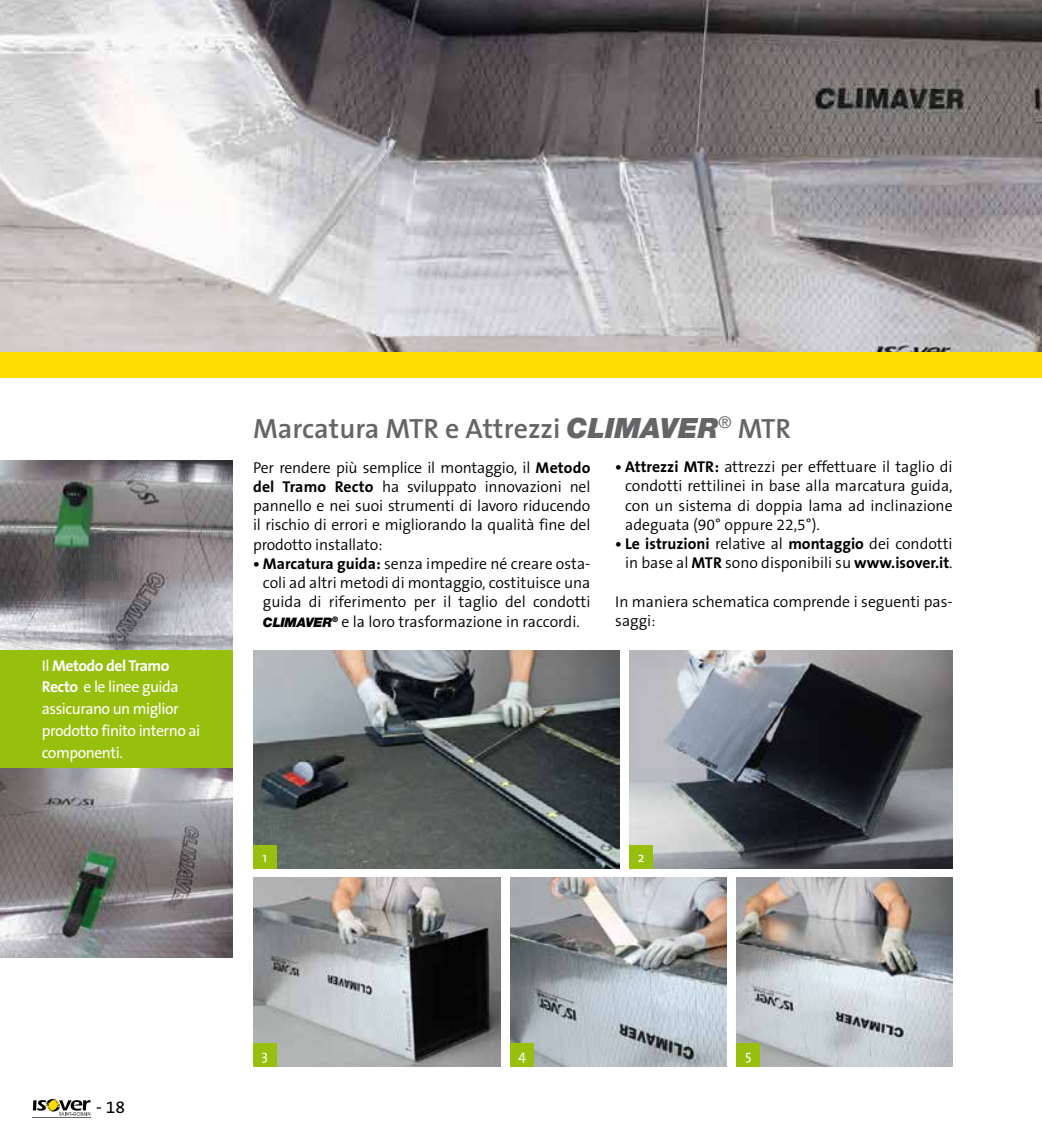
<style>
.page{position:relative;width:1042px;height:1141px;background:#fff}
.page>*{position:absolute;margin:0;border:0;box-sizing:border-box;transform-origin:0 0}
.t1{font:600 28px "The Sans";color:#646567}
.t2{font:17.5px "The Sans B5 Plain";color:#000}
.t3{font:300 15.75px/19.2px "The Sans B4";color:#000;text-align:justify}
.t4{font:15.75px/21.9px "The Sans B5 Plain";letter-spacing:-.03em;color:#fff}
.t5{font:700 15.75px "The Sans B7";color:#000}
.t6{font:700 15.75px "The Sans B7";letter-spacing:-.03em;color:#fff}
.t7{font:14px "The Sans";color:#fff}
.s1{font-family:"The Sans B5 Plain";font-weight:400}
.s2{font-family:"The Sans B7";font-weight:700}
.s3{font-family:"Helvetica Neue LT Std";font-weight:900;font-style:italic}
.s4{font-family:"Helvetica Neue LT Std";font-weight:900;font-style:italic;font-size:13.12px}
.s5{font-family:"The Sans B4";font-weight:300}
</style>
<div class="page">
<img style="left:0;top:0;width:1042px;height:352px">
<div style="left:0;top:352px;width:1042px;height:25px;background:#fd0"></div>
<hr style="left:33px;top:1117px;width:58px;height:1px;background:#646567">
<svg style="left:33px;top:1099px;width:58px;height:17px"></svg>
<img style="left:0;top:461px;width:233px;height:189px">
<img style="left:0;top:768px;width:233px;height:189px">
<div style="left:0;top:650px;width:233px;height:118px;background:#97bf0d"></div>
<img style="left:253px;top:650px;width:366px;height:219px">
<img style="left:629px;top:650px;width:323px;height:219px">
<img style="left:253px;top:878px;width:247px;height:189px">
<img style="left:511px;top:878px;width:215px;height:189px">
<img style="left:737px;top:878px;width:215px;height:189px">
<div style="left:253px;top:845px;width:24px;height:24px;background:#97bf0d"></div>
<div style="left:629px;top:845px;width:24px;height:24px;background:#97bf0d"></div>
<div style="left:253px;top:1043px;width:24px;height:24px;background:#97bf0d"></div>
<div style="left:511px;top:1043px;width:23px;height:24px;background:#97bf0d"></div>
<div style="left:737px;top:1043px;width:23px;height:24px;background:#97bf0d"></div>
<p class="t6" style="left:42px;top:657px;width:129px"><span class="s1">Il</span> Metodo del Tramo</p>
<p class="t4" style="left:42px;top:677px;width:160px"><span class="s2">Recto</span> e le linee guida assicurano un miglior prodotto finito interno ai componenti.</p>
<h1 class="t1" style="left:253px;top:405px;width:539px">Marcatura MTR e Attrezzi <span class="s3">CLIMAVER</span><sup>®</sup> MTR</h1>
<p class="t3" style="left:253px;top:458px;width:339px">Per rendere più semplice il montaggio, il <span class="s2">Metodo del Tramo Recto</span> ha sviluppato innovazioni nel pannello e nei suoi strumenti di lavoro riducendo il rischio di errori e migliorando la qualità fine del prodotto installato:</p>
<p class="t3" style="left:263px;top:554px;width:329px;text-indent:-10px"><span class="s2">• Marcatura guida:</span> senza impedire né creare osta&shy;coli ad altri metodi di montaggio, costituisce una guida di riferimento per il taglio del condotti <span class="s4">CLIMAVER</span><sup>®</sup> e la loro trasformazione in raccordi.</p>
<p class="t3" style="left:625px;top:457px;width:329px;text-indent:-10px"><span class="s2">• Attrezzi MTR:</span> attrezzi per effettuare il taglio di condotti rettilinei in base alla marcatura guida, con un sistema di doppia lama ad inclinazione adeguata (90° oppure 22,5°).</p>
<p class="t5" style="left:615px;top:536px;width:339px">• Le istruzioni <span class="s5">relative al</span> montaggio <span class="s5">dei condotti</span></p>
<p class="t3" style="left:625px;top:554px;width:329px">in base al <span class="s2">MTR</span> sono disponibili su <span class="s2">www.isover.it</span>.</p>
<p class="t3" style="left:615px;top:592px;width:339px">In maniera schematica comprende i seguenti pas&shy;saggi:</p>
<p class="t7" style="left:262px;top:846px;width:6px">1</p>
<p class="t7" style="left:638px;top:846px;width:8px">2</p>
<p class="t2" style="left:96px;top:1098px;width:30px">- 18</p>
<p class="t7" style="left:262px;top:1044px;width:8px">3</p>
<p class="t7" style="left:519px;top:1044px;width:9px">4</p>
<p class="t7" style="left:745px;top:1044px;width:8px">5</p>
</div>
